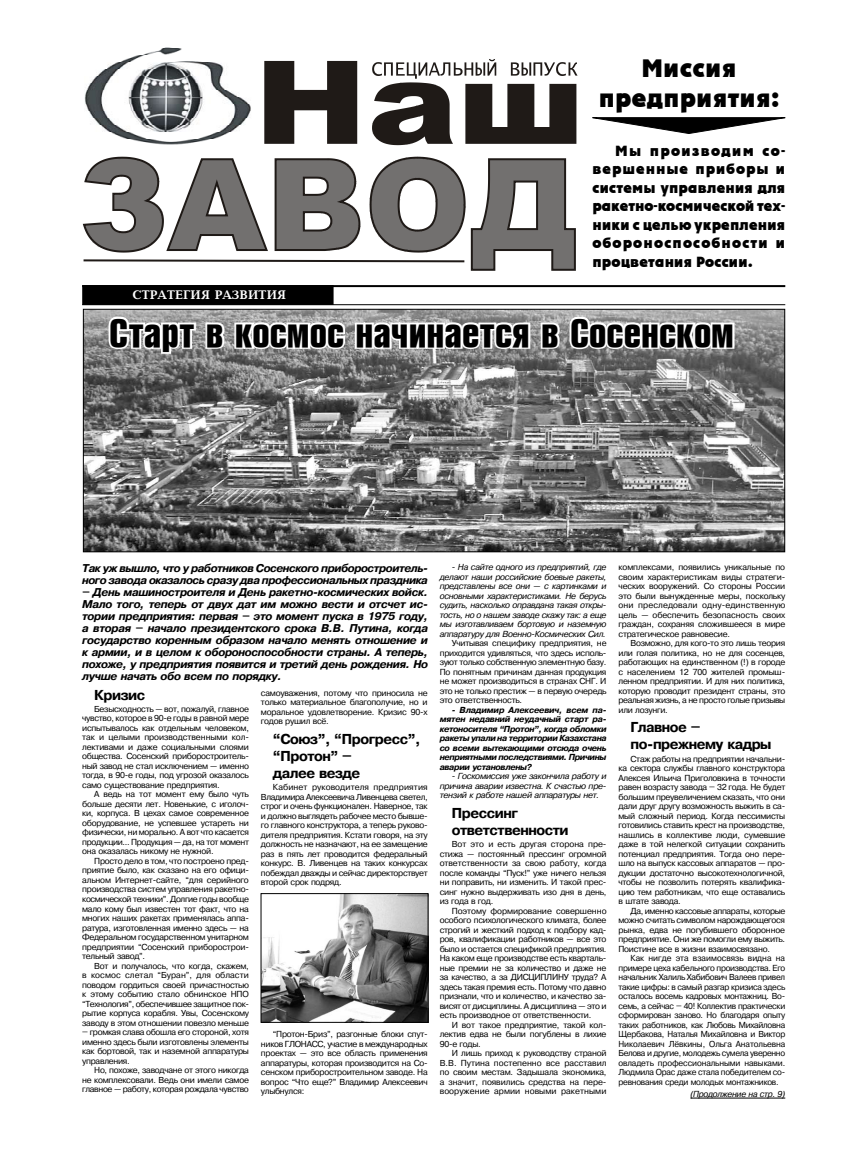
<style>
.page{position:relative;width:842px;height:1168px;background:#fff}
.page>*{position:absolute;margin:0;border:0;box-sizing:border-box;transform-origin:0 0}
.t1{font:700 36px "A Rubrica Cn";color:#000}
.t2{font:800 24px/29.7px "a Plakat Cmpl";letter-spacing:.02em;color:#000;text-align:center}
.t3{font:800 14px/18.5px "a Plakat Cmpl";letter-spacing:.01em;color:#000;text-align:justify}
.t4{font:700 14px/16.8px "Pragmatica";letter-spacing:-.03em;color:#000}
.t5{font:700 12px "Baltica";letter-spacing:.02em;color:#fff}
.t6{font:italic 700 11px/12px "Pragmatica";letter-spacing:-.035em;color:#000}
.t7{font:8.5px/9.5px "Pragmatica";letter-spacing:-.03em;color:#000;text-align:justify}
.t8{font:italic 8.5px/9.5px "Pragmatica";letter-spacing:-.03em;color:#000;text-align:justify}
.t9{font:italic 700 8.5px/9.5px "Pragmatica";letter-spacing:-.035em;color:#000;text-align:justify}
</style>
<div class="page">
<svg style="left:592px;top:117px;width:194px;height:17px"></svg>
<svg style="left:264px;top:61px;width:93px;height:83px"></svg>
<svg style="left:372px;top:59px;width:205px;height:86px"></svg>
<img style="left:84px;top:47px;width:167px;height:98px">
<svg style="left:83px;top:157px;width:493px;height:114px"></svg>
<div style="left:84px;top:287px;width:248px;height:16px;background:#000"></div>
<div style="left:82px;top:285px;width:252px;height:20px;border:4px solid #000"></div>
<hr style="left:82px;top:285px;width:703px;height:2px;background:#000">
<hr style="left:82px;top:304px;width:703px;height:1px;background:#000">
<hr style="left:690px;top:1098px;width:95px;height:1px;background:#000">
<img style="left:85px;top:311px;width:698px;height:239px">
<svg style="left:107px;top:285px;width:425px;height:101px"></svg>
<svg style="left:539px;top:285px;width:197px;height:83px"></svg>
<img style="left:262px;top:895px;width:165px;height:126px">
<div style="left:260px;top:893px;width:169px;height:130px;border:1px solid #000"></div>
<h2 class="t2" style="left:599px;top:55px;width:182px">Миссия предприятия:</h2>
<h3 class="t5" style="left:133px;top:288px;width:155px">стратегия развития</h3>
<h3 class="t3" style="left:592px;top:142px;width:194px;text-indent:23px">Мы производим со&shy;вершенные приборы и системы управления для ракетно-космической тех&shy;ники с целью укрепления обороноспособности и процветания России.</h3>
<h1 class="t1" style="left:109px;top:312px;width:626px">Старт в космос начинается в Сосенском</h1>
<p class="t6" style="left:82px;top:562px;width:347px">Так уж вышло, что у работников Сосенского приборостроитель&shy;ного завода оказалось сразу два профессиональных праздника</p>
<p class="t6" style="left:82px;top:586px;width:347px;text-align:justify">– День машиностроителя и День ракетно-космических войск.<br>Мало того, теперь от двух дат им можно вести и отсчет ис&shy;тории предприятия: первая – это момент пуска в 1975 году, а вторая – начало президентского срока В.В. Путина, когда государство коренным образом начало менять отношение и к армии, и в целом к обороноспособности страны. А теперь, похоже, у предприятия появится и третий день рождения. Но лучше начать обо всем по порядку.</p>
<h3 class="t4" style="left:94px;top:687px;width:52px">Кризис</h3>
<p class="t7" style="left:82px;top:704px;width:168px;text-indent:12px">Безысходность — вот, пожалуй, главное чувство, которое в 90-е годы в равной мере испытывалось как отдельным человеком, так и целыми производственными кол&shy;лективами и даже социальными слоями общества. Сосенский приборостроитель&shy;ный завод не стал исключением — именно тогда, в 90-е годы, под угрозой оказалось само существование предприятия.</p>
<p class="t7" style="left:82px;top:790px;width:168px;text-indent:12px">А ведь на тот момент ему было чуть больше десяти лет. Новенькие, с иголоч&shy;ки, корпуса. В цехах самое современное оборудование, не успевшее устареть ни физически, ни морально. А вот что касается продукции... Продукция — да, на тот момент она оказалась никому не нужной.</p>
<p class="t7" style="left:82px;top:856px;width:168px;text-indent:12px">Просто дело в том, что построено пред&shy;приятие было, как сказано на его офици&shy;альном Интернет-сайте, “для серийного производства систем управления ракетно&shy;космической техники”. Долгие годы вообще мало кому был известен тот факт, что на многих наших ракетах применялась аппа&shy;ратура, изготовленная именно здесь — на Федеральном государственном унитарном предприятии “Сосенский приборострои&shy;тельный завод”.</p>
<p class="t7" style="left:82px;top:961px;width:168px;text-indent:12px">Вот и получалось, что когда, скажем, в космос слетал “Буран”, для области поводом гордиться своей причастностью к этому событию стало обнинское НПО “Технология”, обеспечившее защитное пок&shy;рытие корпуса корабля. Увы, Сосенскому заводу в этом отношении повезло меньше</p>
<p class="t7" style="left:82px;top:1027px;width:168px">– громкая слава обошла его стороной, хотя именно здесь были изготовлены элементы как бортовой, так и наземной аппаратуры управления.</p>
<p class="t7" style="left:82px;top:1065px;width:168px;text-indent:12px">Но, похоже, заводчане от этого никогда не комплексовали. Ведь они имели самое главное — работу, которая рождала чувство</p>
<p class="t7" style="left:261px;top:688px;width:168px">самоуважения, потому что приносила не только материальное благополучие, но и моральное удовлетворение. Кризис 90-х годов рушил всё.</p>
<h3 class="t4" style="left:273px;top:731px;width:149px">“Союз”, “Прогресс”, “Протон” –<br>далее везде</h3>
<p class="t7" style="left:261px;top:782px;width:168px;text-indent:12px">Кабинет руководителя предприятия Владимира Алексеевича Ливенцева светел, строг и очень функционален. Наверное, так и должно выглядеть рабочее место бывше&shy;го главного конструктора, а теперь руково&shy;дителя предприятия. Кстати говоря, на эту должность не назначают, на ее замещение раз в пять лет проводится федеральный конкурс. В. Ливенцев на таких конкурсах побеждал дважды и сейчас директорствует второй срок подряд.</p>
<p class="t7" style="left:261px;top:1029px;width:168px;text-indent:12px">“Протон-Бриз”, разгонные блоки спут&shy;ников ГЛОНАСС, участие в международных проектах — это все область применения аппаратуры, которая производится на Со&shy;сенском приборостроительном заводе. На вопрос “Что еще?” Владимир Алексеевич улыбнулся:</p>
<p class="t8" style="left:440px;top:563px;width:168px;text-indent:12px">- На сайте одного из предприятий, где делают наши российские боевые ракеты, представлены все они — с картинками и основными характеристиками. Не берусь судить, насколько оправдана такая откры&shy;тость, но о нашем заводе скажу так: а еще мы изготавливаем бортовую и наземную аппаратуру для Военно-Космических Сил.</p>
<p class="t7" style="left:440px;top:639px;width:168px;text-indent:12px">Учитывая специфику предприятия, не приходится удивляться, что здесь исполь&shy;зуют только собственную элементную базу.<br>По понятным причинам данная продукция не может производиться в странах СНГ. И это не только престиж — в первую очередь это ответственность.</p>
<p class="t9" style="left:440px;top:705px;width:168px;text-indent:12px">- Владимир Алексеевич, всем па&shy;мятен недавний неудачный старт ра&shy;кетоносителя “Протон”, когда обломки ракеты упали на территории Казахстана со всеми вытекающими отсюда очень неприятными последствиями. Причины аварии установлены?</p>
<p class="t8" style="left:440px;top:772px;width:168px;text-indent:12px">- Госкомиссия уже закончила работу и причина аварии известна. К счастью пре&shy;тензий к работе нашей аппаратуры нет.</p>
<h3 class="t4" style="left:452px;top:805px;width:118px">Прессинг ответственности</h3>
<p class="t7" style="left:440px;top:839px;width:168px;text-indent:12px">Вот это и есть другая сторона пре&shy;стижа — постоянный прессинг огромной ответственности за свою работу, когда после команды “Пуск!” уже ничего нельзя ни поправить, ни изменить. И такой прес&shy;синг нужно выдерживать изо дня в день, из года в год.</p>
<p class="t7" style="left:440px;top:906px;width:168px;text-indent:12px">Поэтому формирование совершенно особого психологического климата, более строгий и жесткий подход к подбору кад&shy;ров, квалификации работников — все это было и остается спецификой предприятия.<br>На каком еще производстве есть кварталь&shy;ные премии не за количество и даже не за качество, а за ДИСЦИПЛИНУ труда? А здесь такая премия есть. Потому что давно признали, что и количество, и качество за&shy;висят от дисциплины. А дисциплина — это и есть производное от ответственности.</p>
<p class="t7" style="left:440px;top:1020px;width:168px;text-indent:12px">И вот такое предприятие, такой кол&shy;лектив едва не были погублены в лихие 90-е годы.</p>
<p class="t7" style="left:440px;top:1048px;width:168px;text-indent:12px">И лишь приход к руководству страной В.В. Путина постепенно все расставил по своим местам. Задышала экономика, а значит, появились средства на пере&shy;вооружение армии новыми ракетными</p>
<p class="t7" style="left:618px;top:563px;width:168px">комплексами, появились уникальные по своим характеристикам виды стратеги&shy;ческих вооружений. Со стороны России это были вынужденные меры, поскольку они преследовали одну-единственную цель — обеспечить безопасность своих граждан, сохраняя сложившееся в мире стратегическое равновесие.</p>
<p class="t7" style="left:618px;top:639px;width:168px;text-indent:12px">Возможно, для кого-то это лишь теория или голая политика, но не для сосенцев, работающих на единственном (!) в городе с населением 12 700 жителей промыш&shy;ленном предприятии. И для них политика, которую проводит президент страны, это реальная жизнь, а не просто голые призывы или лозунги.</p>
<h3 class="t4" style="left:630px;top:719px;width:143px">Главное – по-прежнему кадры</h3>
<p class="t7" style="left:618px;top:754px;width:168px;text-indent:12px">Стаж работы на предприятии начальни&shy;ка сектора службы главного конструктора Алексея Ильича Приголовкина в точности равен возрасту завода – 32 года. Не будет большим преувеличением сказать, что они дали друг другу возможность выжить в са&shy;мый сложный период. Когда пессимисты готовились ставить крест на производстве, нашлись в коллективе люди, сумевшие даже в той нелегкой ситуации сохранить потенциал предприятия. Тогда оно пере&shy;шло на выпуск кассовых аппаратов — про&shy;дукции достаточно высокотехнологичной, чтобы не позволить потерять квалифика&shy;цию тем работникам, что еще оставались в штате завода.</p>
<p class="t7" style="left:618px;top:906px;width:168px;text-indent:12px">Да, именно кассовые аппараты, которые можно считать символом нарождающегося рынка, едва не погубившего оборонное предприятие. Они же помогли ему выжить.<br>Поистине все в жизни взаимосвязано.</p>
<p class="t7" style="left:618px;top:953px;width:168px;text-indent:12px">Как нигде эта взаимосвязь видна на примере цеха кабельного производства. Его начальник Халиль Хабибович Валеев привел такие цифры: в самый разгар кризиса здесь осталось восемь кадровых монтажниц. Во&shy;семь, а сейчас – 40! Коллектив практически сформирован заново. Но благодаря опыту таких работников, как Любовь Михайловна Щербакова, Наталья Михайловна и Виктор Николаевич Лёвкины, Ольга Анатольевна Белова и другие, молодежь сумела уверенно овладеть профессиональными навыками.<br>Людмила Орас даже стала победителем со&shy;ревнования среди молодых монтажников.</p>
<p class="t8" style="left:690px;top:1089px;width:96px">(Продолжение на стр. 9)</p>
</div>
